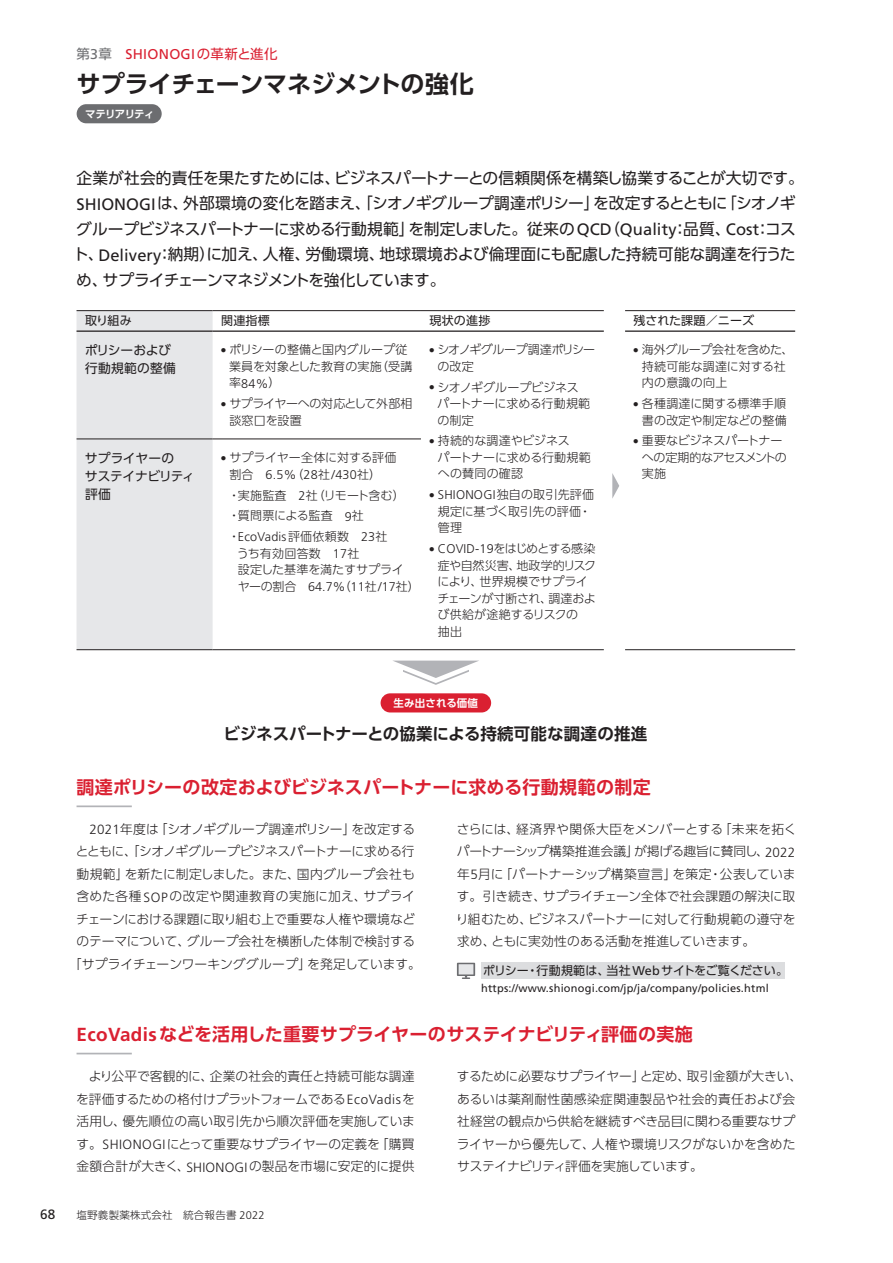
<style>
.page{position:relative;width:893px;height:1263px;background:#fff}
.page>*{position:absolute;margin:0;border:0;box-sizing:border-box;transform-origin:0 0}
.t1{font:700 24px "UD Shin Go Pro De";letter-spacing:-.015em;color:#231f20}
.t2{font:700 18px "UD Shin Go Pro De";letter-spacing:.005em;color:#da2031}
.t3{font:700 16.5px "UD Shin Go Pro De";letter-spacing:.005em;color:#231f20}
.t4{font:15.75px/25.5px "UD Shin Go Pro";letter-spacing:-.02em;color:#231f20}
.t5{font:14.1px "Frutiger";letter-spacing:.02em;color:#da2031}
.t6{font:13.5px "Frutiger";color:#231f20}
.t7{font:300 12.75px/22.5px "UD Shin Go Pro";color:#231f20;text-align:justify}
.t8{font:300 12.75px "UD Shin Go Pro";letter-spacing:.02em;color:#231f20}
.t9{font:300 12.75px "UD Shin Go Pro";letter-spacing:.04em;color:#231f20}
.t10{font:12.75px/18px "UD Shin Go Pro";letter-spacing:-.01em;color:#231f20}
.t11{font:12.75px/18px "UD Shin Go Pro";letter-spacing:.015em;color:#231f20}
.t12{font:300 12.6px "Frutiger";letter-spacing:.02em;color:#231f20}
.t13{font:300 12px/16.5px "UD Shin Go Pro";letter-spacing:-.005em;color:#231f20}
.t14{font:300 12px/16.5px "UD Shin Go Pro";letter-spacing:-.035em;color:#231f20}
.t15{font:300 12px/16.5px "UD Shin Go Pro";letter-spacing:.02em;color:#231f20}
.t16{font:300 12px/16.5px "UD Shin Go Pro";letter-spacing:-.025em;color:#231f20}
.t17{font:12px "UD Shin Go Pro";letter-spacing:-.015em;color:#231f20}
.t18{font:12px "UD Shin Go Pro";letter-spacing:.005em;color:#231f20}
.t19{font:300 12px/16.5px "UD Shin Go Pro";letter-spacing:-.03em;color:#231f20}
.t20{font:10.95px "Frutiger";letter-spacing:.02em;color:#231f20}
.t21{font:300 10.5px "UD Shin Go Pro";letter-spacing:.02em;color:#231f20}
.t22{font:700 10.5px "UD Shin Go Pro De";letter-spacing:-.005em;color:#fff}
.t23{font:700 10.5px "UD Shin Go Pro De";letter-spacing:-.08em;color:#fff}
.s1{font-family:"UD Shin Go Pro";font-size:13.5px;color:#6c6d70}
.s2{color:#6c6d70}
.s3{font-family:"UD Shin Go Pro";font-size:13.5px}
.s4{font-family:"Frutiger";font-size:16.5px}
.s5{font-family:"UD Shin Go Pro";font-size:12px}
.s6{font-family:"Frutiger";font-size:12.6px}
.s7{font-family:"Frutiger";font-size:13.35px}
.s8{font-family:"Frutiger";font-size:18.9px}
.s9{font-family:"Frutiger";font-size:10.95px}
</style>
<div class="page">
<div style="left:77px;top:104px;width:85px;height:19px;background:#6c6d70;border-radius:10px"></div>
<svg style="left:394px;top:661px;width:84px;height:24px"></svg>
<div style="left:381px;top:693px;width:110px;height:19px;background:#da2031;border-radius:10px"></div>
<hr style="left:77px;top:805px;width:55px;height:2px;background:#b2b3b7">
<hr style="left:77px;top:1053px;width:55px;height:1px;background:#b2b3b7">
<div style="left:77px;top:311px;width:136px;height:338px;background:#e6e7e9"></div>
<hr style="left:77px;top:439px;width:136px;height:1px;background:#231f20">
<hr style="left:213px;top:439px;width:208px;height:1px;background:#231f20">
<hr style="left:77px;top:649px;width:136px;height:1px;background:#231f20">
<hr style="left:213px;top:649px;width:208px;height:1px;background:#231f20">
<hr style="left:421px;top:649px;width:183px;height:1px;background:#231f20">
<hr style="left:625px;top:649px;width:170px;height:1px;background:#231f20">
<hr style="left:77px;top:310px;width:136px;height:1px;background:#231f20">
<hr style="left:213px;top:310px;width:208px;height:1px;background:#231f20">
<hr style="left:421px;top:310px;width:183px;height:1px;background:#231f20">
<hr style="left:625px;top:310px;width:170px;height:1px;background:#231f20">
<hr style="left:77px;top:330px;width:136px;height:2px;background:#231f20">
<hr style="left:213px;top:330px;width:208px;height:2px;background:#231f20">
<hr style="left:421px;top:330px;width:183px;height:2px;background:#231f20">
<hr style="left:625px;top:330px;width:170px;height:2px;background:#231f20">
<svg style="left:612px;top:473px;width:7px;height:25px"></svg>
<div style="left:481px;top:962px;width:303px;height:16px;background:#dcdddf"></div>
<svg style="left:457px;top:963px;width:18px;height:13px"></svg>
<div style="left:459px;top:964px;width:14px;height:10px;background:#e6e7e9"></div>
<svg style="left:463px;top:976px;width:6px;height:3px"></svg>
<p class="t5" style="left:77px;top:46px;width:202px"><span class="s1">第</span><span class="s2">3</span><span class="s1">章</span> SHIONOGI<span class="s3">の革新と進化</span></p>
<h1 class="t1" style="left:76px;top:65px;width:399px">サプライチェーンマネジメントの強化</h1>
<p class="t23" style="left:85px;top:105px;width:70px">マテリアリティ</p>
<p class="t4" style="left:73px;top:165px;width:732px">企業が社会的責任を果たすためには、ビジネスパートナーとの信頼関係を構築し協業することが大切です。<span class="s4">SHIONOGI</span>は、外部環境の変化を踏まえ、「シオノギグループ調達ポリシー」を改定するとともに「シオノギグループビジネスパートナーに求める行動規範」を制定しました。従来の<span class="s4">QCD</span>（<span class="s4">Quality</span>：品質、<span class="s4">Cost</span>：コスト、<span class="s4">Delivery</span>：納期）に加え、人権、労働環境、地球環境および倫理面にも配慮した持続可能な調達を行うため、サプライチェーンマネジメントを強化しています。</p>
<p class="t18" style="left:85px;top:311px;width:48px">取り組み</p>
<p class="t18" style="left:221px;top:311px;width:50px">関連指標</p>
<p class="t18" style="left:429px;top:311px;width:63px">現状の進捗</p>
<p class="t18" style="left:634px;top:311px;width:122px">残された課題／ニーズ</p>
<p class="t11" style="left:85px;top:341px;width:93px">ポリシーおよび行動規範の整備</p>
<p class="t13" style="left:229px;top:341px;width:185px;text-indent:-8px"><sup>●</sup> ポリシーの整備と国内グループ従業員を対象とした教育の実施（受講</p>
<p class="t12" style="left:229px;top:376px;width:53px"><span class="s5">率</span>84%<span class="s5">）</span></p>
<p class="t19" style="left:229px;top:395px;width:185px;text-indent:-8px"><sup>●</sup> サプライヤーへの対応として外部相談窓口を設置</p>
<p class="t14" style="left:437px;top:341px;width:159px;text-indent:-8px"><sup>●</sup> シオノギグループ調達ポリシーの改定</p>
<p class="t13" style="left:437px;top:378px;width:155px;text-indent:-8px"><sup>●</sup> シオノギグループビジネスパートナーに求める行動規範の制定</p>
<p class="t13" style="left:438px;top:432px;width:155px;text-indent:-8px"><sup>●</sup> 持続的な調達やビジネス<br>パートナーに求める行動規範への賛同の確認</p>
<p class="t12" style="left:429px;top:488px;width:166px"><sup>●</sup> SHIONOGI<span class="s5">独自の取引先評価</span></p>
<p class="t15" style="left:438px;top:502px;width:155px">規定に基づく取引先の評価・管理</p>
<p class="t14" style="left:437px;top:540px;width:160px;text-indent:-8px"><sup>●</sup> <span class="s6">COVID-19</span>をはじめとする感染症や自然災害、地政学的リスクにより、世界規模でサプライチェーンが寸断され、調達および供給が途絶するリスクの<br>抽出</p>
<p class="t13" style="left:642px;top:341px;width:153px;text-indent:-8px"><sup>●</sup> 海外グループ会社を含めた、持続可能な調達に対する社内の意識の向上</p>
<p class="t15" style="left:634px;top:395px;width:155px;text-align:right"><sup>●</sup> 各種調達に関する標準手順書の改定や制定などの整備</p>
<p class="t16" style="left:642px;top:432px;width:146px;text-indent:-8px"><sup>●</sup> 重要なビジネスパートナーへの定期的なアセスメントの実施</p>
<p class="t10" style="left:85px;top:449px;width:111px">サプライヤーの<br>サステイナビリティ評価</p>
<p class="t13" style="left:221px;top:449px;width:177px"><sup>●</sup> サプライヤー全体に対する評価</p>
<p class="t12" style="left:229px;top:467px;width:153px"><span class="s5">割合　</span>6.5%<span class="s5">（</span>28<span class="s5">社</span>/430<span class="s5">社）</span></p>
<p class="t13" style="left:228px;top:484px;width:178px;line-height:20.7px">・実施監査　<span class="s6">2</span>社（リモート含む）・質問票による監査　<span class="s6">9</span>社</p>
<p class="t12" style="left:228px;top:530px;width:161px"><span class="s5">・</span>EcoVadis<span class="s5">評価依頼数　</span>23<span class="s5">社</span></p>
<p class="t13" style="left:237px;top:544px;width:184px">うち有効回答数　<span class="s6">17</span>社<br>設定した基準を満たすサプライ<br>ヤーの割合　<span class="s6">64.7%</span>（<span class="s6">11</span>社<span class="s6">/17</span>社）</p>
<p class="t22" style="left:394px;top:694px;width:86px">生み出される価値</p>
<p class="t3" style="left:223px;top:721px;width:425px">ビジネスパートナーとの協業による持続可能な調達の推進</p>
<h2 class="t2" style="left:77px;top:772px;width:576px">調達ポリシーの改定およびビジネスパートナーに求める行動規範の制定</h2>
<p class="t7" style="left:89px;top:817px;width:327px"><span class="s7">2021</span>年度は「シオノギグループ調達ポリシー」を改定する</p>
<p class="t7" style="left:76px;top:840px;width:340px">とともに、「シオノギグループビジネスパートナーに求める行</p>
<p class="t8" style="left:77px;top:864px;width:340px">動規範」を新たに制定しました。また、国内グループ会社も</p>
<p class="t9" style="left:77px;top:886px;width:340px">含めた各種<span class="s7">SOP</span>の改定や関連教育の実施に加え、サプライ</p>
<p class="t7" style="left:76px;top:907px;width:340px">チェーンにおける課題に取り組む上で重要な人権や環境など</p>
<p class="t7" style="left:77px;top:930px;width:340px">のテーマについて、グループ会社を横断した体制で検討する</p>
<p class="t7" style="left:69px;top:952px;width:354px">「サプライチェーンワーキンググループ」を発足しています。</p>
<p class="t7" style="left:456px;top:817px;width:342px">さらには、経済界や関係大臣をメンバーとする「未来を拓くパートナーシップ構築推進会議」が掲げる趣旨に賛同し、<span class="s7">2022</span>年<span class="s7">5</span>月に「パートナーシップ構築宣言」を策定・公表しています。引き続き、サプライチェーン全体で社会課題の解決に取り組むため、ビジネスパートナーに対して行動規範の遵守を求め、ともに実効性のある活動を推進していきます。</p>
<p class="t17" style="left:483px;top:961px;width:306px">ポリシー・行動規範は、当社<span class="s6">Web</span>サイトをご覧ください。</p>
<p class="t20" style="left:481px;top:982px;width:289px">https://www.shionogi.com/jp/ja/company/policies.html</p>
<h2 class="t2" style="left:77px;top:1019px;width:618px"><span class="s8">EcoVadis</span>などを活用した重要サプライヤーのサステイナビリティ評価の実施</h2>
<p class="t7" style="left:76px;top:1065px;width:340px">　より公平で客観的に、企業の社会的責任と持続可能な調達を評価するための格付けプラットフォームである<span class="s7">EcoVadis</span>を活用し、優先順位の高い取引先から順次評価を実施しています。<span class="s7">SHIONOGI</span>にとって重要なサプライヤーの定義を「購買金額合計が大きく、<span class="s7">SHIONOGI</span>の製品を市場に安定的に提供</p>
<p class="t7" style="left:457px;top:1065px;width:347px;text-align:left">するために必要なサプライヤー」と定め、取引金額が大きい、あるいは薬剤耐性菌感染症関連製品や社会的責任および会社経営の観点から供給を継続すべき品目に関わる重要なサプライヤーから優先して、人権や環境リスクがないかを含めたサステイナビリティ評価を実施しています。</p>
<p class="t6" style="left:40px;top:1206px;width:17px">68</p>
<p class="t21" style="left:77px;top:1206px;width:190px">塩野義製薬株式会社　統合報告書 <span class="s9">2022</span></p>
</div>
